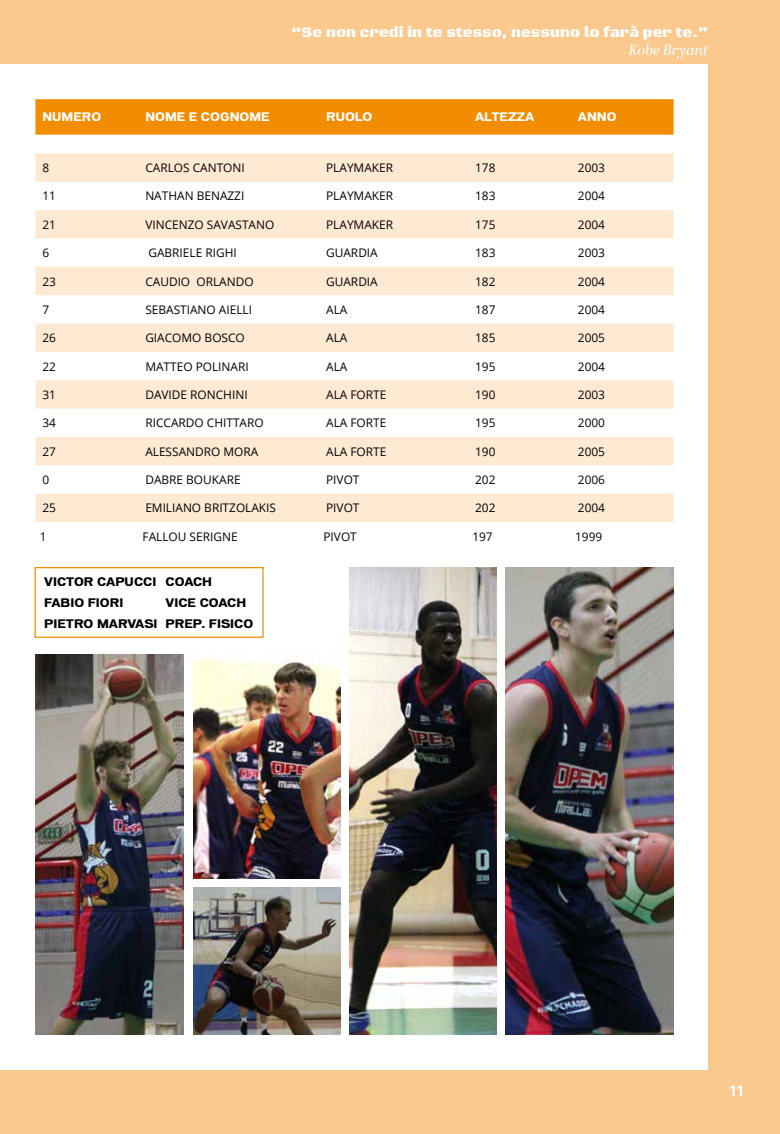
<style>
.page{position:relative;width:780px;height:1134px;background:#fff}
.page>*{position:absolute;margin:0;border:0;box-sizing:border-box;transform-origin:0 0}
.t1{font:15px "Black Ops One";color:#fff}
.t2{font:italic 15px "Abril Display";color:#fff}
.t3{font:700 15px "Open Sans";color:#fff}
.t4{font:11.88px "Open Sans";color:#000}
.t5{font:700 11.25px/21px "Vonnes";color:#000}
.t6{font:700 11.25px "Vonnes";color:#fff}
</style>
<div class="page">
<div style="left:708px;top:0;width:72px;height:1134px;background:#fbc88d"></div>
<div style="left:0;top:0;width:780px;height:64px;background:#fbc88d"></div>
<div style="left:0;top:1070px;width:780px;height:64px;background:#fbc88d"></div>
<div style="left:35px;top:99px;width:638px;height:36px;background:#f28c00"></div>
<svg style="left:35px;top:153px;width:638px;height:369px"></svg>
<div style="left:35px;top:567px;width:228px;height:71px;border:1px solid #f28c00"></div>
<img style="left:35px;top:654px;width:148px;height:381px">
<img style="left:193px;top:659px;width:148px;height:220px">
<img style="left:193px;top:888px;width:147px;height:147px">
<img style="left:506px;top:567px;width:167px;height:468px">
<img style="left:349px;top:567px;width:148px;height:468px">
<p class="t1" style="left:291px;top:23px;width:418px">“Se non credi in te stesso, nessuno lo farà per te.”</p>
<p class="t2" style="left:628px;top:39px;width:81px">Kobe Bryant</p>
<p class="t6" style="left:43px;top:110px;width:60px">NUMERO</p>
<p class="t6" style="left:145px;top:110px;width:126px">NOME E COGNOME</p>
<p class="t6" style="left:326px;top:110px;width:48px">RUOLO</p>
<p class="t6" style="left:475px;top:110px;width:61px">ALTEZZA</p>
<p class="t6" style="left:578px;top:110px;width:40px">ANNO</p>
<p class="t4" style="left:43px;top:160px;width:8px">8</p>
<p class="t4" style="left:145px;top:160px;width:101px">CARLOS CANTONI</p>
<p class="t4" style="left:326px;top:160px;width:68px">PLAYMAKER</p>
<p class="t4" style="left:475px;top:160px;width:22px">178</p>
<p class="t4" style="left:578px;top:160px;width:29px">2003</p>
<p class="t4" style="left:43px;top:188px;width:15px">11</p>
<p class="t4" style="left:145px;top:188px;width:101px">NATHAN BENAZZI</p>
<p class="t4" style="left:326px;top:188px;width:68px">PLAYMAKER</p>
<p class="t4" style="left:475px;top:188px;width:22px">183</p>
<p class="t4" style="left:578px;top:188px;width:29px">2004</p>
<p class="t4" style="left:43px;top:216px;width:15px">21</p>
<p class="t4" style="left:145px;top:216px;width:130px">VINCENZO SAVASTANO</p>
<p class="t4" style="left:326px;top:216px;width:68px">PLAYMAKER</p>
<p class="t4" style="left:475px;top:216px;width:22px">175</p>
<p class="t4" style="left:578px;top:216px;width:29px">2004</p>
<p class="t4" style="left:43px;top:245px;width:8px">6</p>
<p class="t4" style="left:148px;top:245px;width:90px">GABRIELE RIGHI</p>
<p class="t4" style="left:326px;top:245px;width:53px">GUARDIA</p>
<p class="t4" style="left:475px;top:245px;width:22px">183</p>
<p class="t4" style="left:578px;top:245px;width:29px">2003</p>
<p class="t4" style="left:43px;top:273px;width:15px">23</p>
<p class="t4" style="left:145px;top:273px;width:110px">CAUDIO ORLANDO</p>
<p class="t4" style="left:326px;top:273px;width:53px">GUARDIA</p>
<p class="t4" style="left:475px;top:273px;width:22px">182</p>
<p class="t4" style="left:578px;top:273px;width:29px">2004</p>
<p class="t4" style="left:43px;top:301px;width:8px">7</p>
<p class="t4" style="left:145px;top:301px;width:108px">SEBASTIANO AIELLI</p>
<p class="t4" style="left:326px;top:301px;width:23px">ALA</p>
<p class="t4" style="left:475px;top:301px;width:22px">187</p>
<p class="t4" style="left:578px;top:301px;width:29px">2004</p>
<p class="t4" style="left:43px;top:330px;width:15px">26</p>
<p class="t4" style="left:145px;top:330px;width:101px">GIACOMO BOSCO</p>
<p class="t4" style="left:326px;top:330px;width:23px">ALA</p>
<p class="t4" style="left:475px;top:330px;width:22px">185</p>
<p class="t4" style="left:578px;top:330px;width:29px">2005</p>
<p class="t4" style="left:43px;top:358px;width:15px">22</p>
<p class="t4" style="left:145px;top:358px;width:105px">MATTEO POLINARI</p>
<p class="t4" style="left:326px;top:358px;width:23px">ALA</p>
<p class="t4" style="left:475px;top:358px;width:22px">195</p>
<p class="t4" style="left:578px;top:358px;width:29px">2004</p>
<p class="t4" style="left:43px;top:386px;width:15px">31</p>
<p class="t4" style="left:145px;top:386px;width:104px">DAVIDE RONCHINI</p>
<p class="t4" style="left:326px;top:386px;width:62px">ALA FORTE</p>
<p class="t4" style="left:475px;top:386px;width:22px">190</p>
<p class="t4" style="left:578px;top:386px;width:29px">2003</p>
<p class="t4" style="left:43px;top:415px;width:15px">34</p>
<p class="t4" style="left:145px;top:415px;width:120px">RICCARDO CHITTARO</p>
<p class="t4" style="left:326px;top:415px;width:62px">ALA FORTE</p>
<p class="t4" style="left:475px;top:415px;width:22px">195</p>
<p class="t4" style="left:578px;top:415px;width:29px">2000</p>
<p class="t4" style="left:43px;top:443px;width:15px">27</p>
<p class="t4" style="left:145px;top:443px;width:114px">ALESSANDRO MORA</p>
<p class="t4" style="left:326px;top:443px;width:62px">ALA FORTE</p>
<p class="t4" style="left:475px;top:443px;width:22px">190</p>
<p class="t4" style="left:578px;top:443px;width:29px">2005</p>
<p class="t4" style="left:43px;top:471px;width:8px">0</p>
<p class="t4" style="left:145px;top:471px;width:97px">DABRE BOUKARE</p>
<p class="t4" style="left:326px;top:471px;width:35px">PIVOT</p>
<p class="t4" style="left:475px;top:471px;width:22px">202</p>
<p class="t4" style="left:578px;top:471px;width:29px">2006</p>
<p class="t4" style="left:43px;top:500px;width:15px">25</p>
<p class="t4" style="left:145px;top:500px;width:132px">EMILIANO BRITZOLAKIS</p>
<p class="t4" style="left:326px;top:500px;width:35px">PIVOT</p>
<p class="t4" style="left:475px;top:500px;width:22px">202</p>
<p class="t4" style="left:578px;top:500px;width:29px">2004</p>
<p class="t4" style="left:40px;top:528px;width:8px">1</p>
<p class="t4" style="left:143px;top:528px;width:96px">FALLOU SERIGNE</p>
<p class="t4" style="left:323px;top:528px;width:35px">PIVOT</p>
<p class="t4" style="left:472px;top:528px;width:22px">197</p>
<p class="t4" style="left:575px;top:528px;width:29px">1999</p>
<p class="t5" style="left:44px;top:571px;width:169px">VICTOR CAPUCCI COACH<br>FABIO FIORI</p>
<p class="t5" style="left:44px;top:592px;width:210px;text-indent:121px">VICE COACH<br>PIETRO MARVASI PREP. FISICO</p>
<p class="t3" style="left:728px;top:1080px;width:18px">11</p>
</div>
